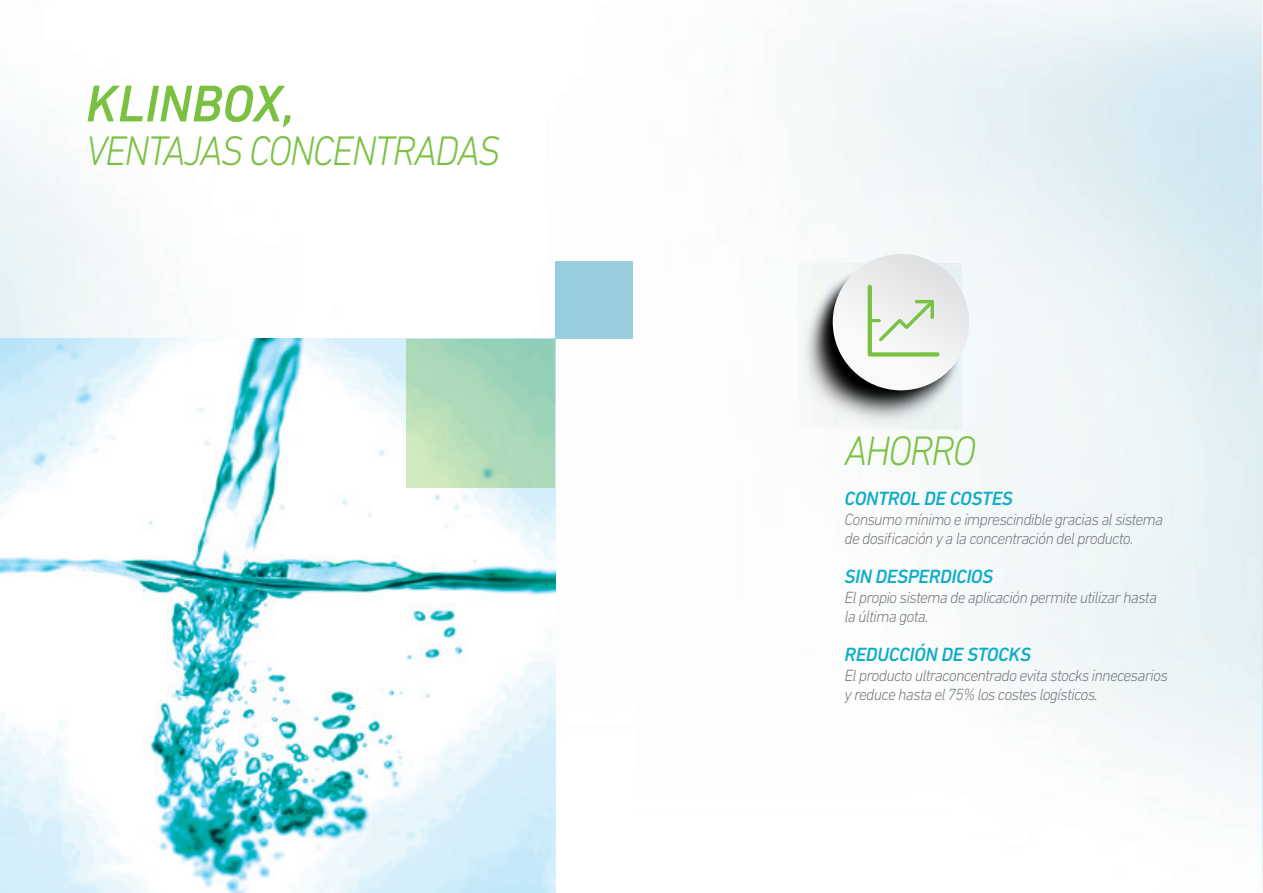
<style>
.page{position:relative;width:1263px;height:893px;background:#fff}
.page>*{position:absolute;margin:0;border:0;box-sizing:border-box;transform-origin:0 0}
.t1{font:italic 500 52.5px "DIN Next LT Pro";color:#7ac142}
.t2{font:italic 300 42px "DIN Next LT Pro";letter-spacing:-.05em;color:#7ac142;scale:.95 1}
.t3{font:italic 500 19.5px "DIN Next LT Pro";letter-spacing:-.02em;color:#0eadc7}
.t4{font:italic 300 16.5px/19.5px "DIN Next LT Pro";letter-spacing:-.05em;color:#76787b}
</style>
<div class="page">
<img style="left:0;top:0;width:1262px;height:893px">
<img style="left:1262px;top:0;width:1px;height:893px">
<img style="left:0;top:339px;width:555px;height:554px">
<div style="left:555px;top:261px;width:77px;height:78px;background:#9ad0e0"></div>
<svg style="left:406px;top:339px;width:149px;height:149px;background:#acd9b9"></svg>
<div style="left:833px;top:254px;width:136px;height:136px;background:#e3e4e6;border-radius:68px"></div>
<svg style="left:799px;top:264px;width:162px;height:164px"></svg>
<h1 class="t1" style="left:86px;top:73px;width:211px">KLINBOX,</h1>
<h2 class="t2" style="left:86px;top:127px;width:438px">VENTAJAS CONCENTRADAS</h2>
<h2 class="t2" style="left:844px;top:426px;width:140px">AHORRO</h2>
<p class="t3" style="left:844px;top:487px;width:170px">CONTROL DE COSTES</p>
<p class="t4" style="left:844px;top:509px;width:320px">Consumo mínimo e imprescindible gracias al sistema de dosificación y a la concentración del producto.</p>
<p class="t3" style="left:844px;top:565px;width:150px">SIN DESPERDICIOS</p>
<p class="t4" style="left:844px;top:587px;width:314px">El propio sistema de aplicación permite utilizar hasta la última gota.</p>
<p class="t3" style="left:844px;top:643px;width:188px">REDUCCIÓN DE STOCKS</p>
<p class="t4" style="left:844px;top:665px;width:325px">El producto ultraconcentrado evita stocks innecesarios y reduce hasta el 75% los costes logísticos.</p>
</div>
